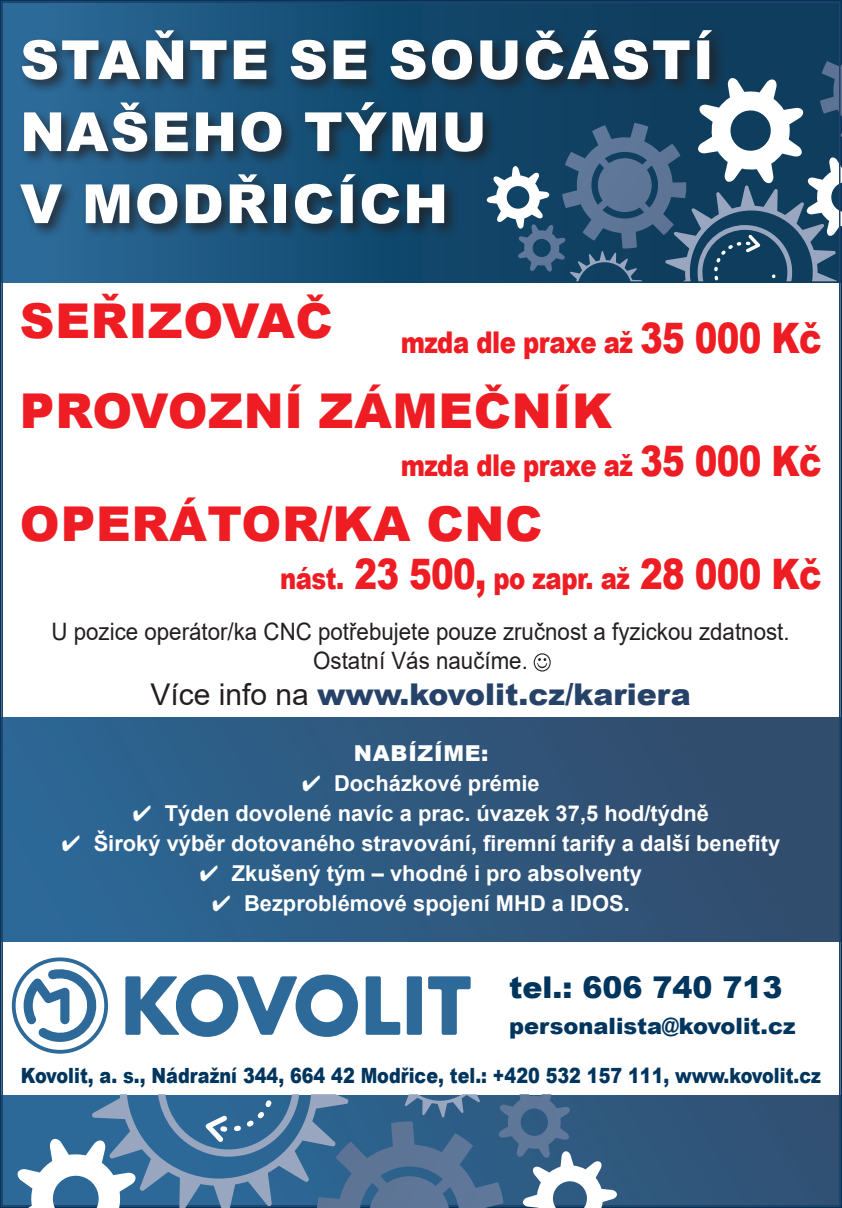
<style>
.page{position:relative;width:842px;height:1208px;background:#fff}
.page>*{position:absolute;margin:0;border:0;box-sizing:border-box;transform-origin:0 0}
.t1{font:900 54px/72px "Arial";letter-spacing:.035em;color:#fff}
.t2{font:900 48px "Arial";letter-spacing:.015em;color:#ee1d23}
.t3{font:900 30px "Arial";letter-spacing:-.02em;color:#ee1d23;scale:.81 1}
.t4{font:900 30px "Arial";color:#274268}
.t5{font:900 30px "Arial";color:#00355d}
.t6{font:24px/28.8px "Arial";color:#231f20;text-align:center;scale:.93 1}
.t7{font:900 22.5px "Arial";color:#00355d}
.t8{font:700 21.9px "Arial";color:#fff}
.t9{font:900 21.9px "Arial";letter-spacing:.035em;color:#fff}
.t10{font:900 21px "Arial";color:#00355d;scale:.84 1}
.s1{font-size:42px}
.s2{font-weight:400;color:#231f20}
</style>
<div class="page">
<div style="left:0;top:0;width:842px;height:1208px;background:linear-gradient(to right,#2d6896,#344d6d)"></div>
<svg style="left:0;top:0;width:842px;height:290px;background:#195077"></svg>
<div style="left:18px;top:26px;width:708px;height:213px;background:#231f20;opacity:.75"></div>
<div style="left:0;top:283px;width:842px;height:433px;background:#fff"></div>
<div style="left:0;top:942px;width:842px;height:152px;background:#fff"></div>
<svg style="left:12px;top:957px;width:96px;height:96px"></svg>
<svg style="left:125px;top:974px;width:233px;height:63px"></svg>
<svg style="left:366px;top:976px;width:34px;height:58px"></svg>
<div style="left:407px;top:976px;width:15px;height:58px;background:#2d6999;border-radius:2px"></div>
<svg style="left:428px;top:976px;width:43px;height:58px"></svg>
<svg style="left:487px;top:61px;width:355px;height:220px;background:#395d7a"></svg>
<svg style="left:534px;top:653px;width:17px;height:18px"></svg>
<svg style="left:15px;top:1094px;width:602px;height:114px;background:#547ba0"></svg>
<h1 class="t1" style="left:20px;top:22px;width:695px">Staňte se součástí našeho týmu<br>v Modřicích</h1>
<h2 class="t2" style="left:20px;top:286px;width:314px">seřizovač</h2>
<h3 class="t3" style="left:401px;top:320px;width:522px">mzda dle praxe až <span class="s1">35 000 Kč</span></h3>
<h2 class="t2" style="left:20px;top:376px;width:585px">Provozní zámečník</h2>
<h3 class="t3" style="left:401px;top:444px;width:522px">mzda dle praxe až <span class="s1">35 000 Kč</span></h3>
<h2 class="t2" style="left:20px;top:489px;width:445px">Op erátor/ka CNC</h2>
<h3 class="t3" style="left:280px;top:557px;width:670px">nást. <span class="s1">23 500,</span> po zapr. až <span class="s1">28 000 Kč</span></h3>
<p class="t6" style="left:51px;top:617px;width:795px">U pozice operátor/ka CNC potřebujete pouze zručnost a fyzickou zdatnost.<br>Ostatní Vás naučíme.</p>
<h3 class="t4" style="left:150px;top:672px;width:542px"><span class="s2">Více info na</span> www.kovolit.cz/kariera</h3>
<p class="t9" style="left:354px;top:737px;width:136px">Nabízíme:</p>
<p class="t8" style="left:302px;top:768px;width:239px">✔ Docházkové prémie</p>
<p class="t8" style="left:133px;top:798px;width:577px">✔ Týden dovolené navíc a prac. úvazek 37,5 hod/týdně</p>
<p class="t8" style="left:62px;top:828px;width:720px">✔ Široký výběr dotovaného stravování, firemní tarify a další benefity</p>
<p class="t8" style="left:200px;top:858px;width:444px">✔ Zkušený tým – vhodné i pro absolventy</p>
<p class="t8" style="left:212px;top:888px;width:419px">✔ Bezproblémové spojení MHD a IDOS.</p>
<h3 class="t5" style="left:509px;top:965px;width:275px">tel.: 606 740 713</h3>
<p class="t7" style="left:509px;top:1009px;width:288px">personalista@kovolit.cz</p>
<p class="t10" style="left:21px;top:1060px;width:954px">Kovolit, a. s., Nádražní 344, 664 42 Modřice, tel.: +420 532 157 111, www.kovolit.cz</p>
</div>
